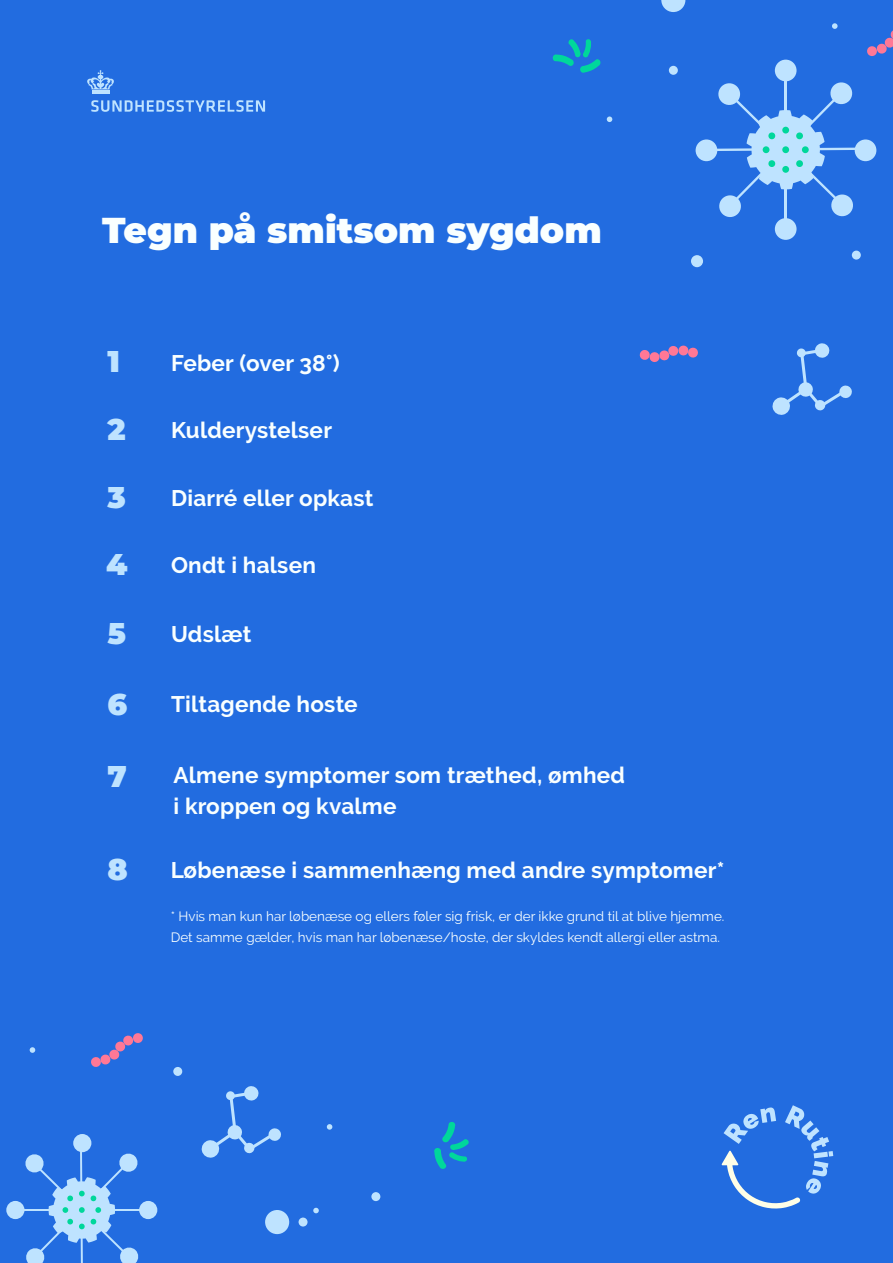
<style>
.page{position:relative;width:893px;height:1263px;background:#226ce0}
.page>*{position:absolute;margin:0;border:0;box-sizing:border-box;transform-origin:0 0}
.t1{font:900 36px "Montserrat";color:#f9ffff}
.t2{font:900 30px "Montserrat";color:#bee3ff}
.t3{font:700 22.5px "Raleway";letter-spacing:.01em;color:#f9ffff}
.t4{font:13.5px/21px "Raleway";color:#f9ffff}
</style>
<div class="page">
<hr style="left:92px;top:90px;width:17px;height:4px;background:#bee3ff">
<svg style="left:87px;top:70px;width:27px;height:19px"></svg>
<svg style="left:91px;top:100px;width:174px;height:12px"></svg>
<svg style="left:772px;top:343px;width:80px;height:72px"></svg>
<svg style="left:201px;top:1086px;width:80px;height:72px"></svg>
<div style="left:852px;top:250px;width:9px;height:10px;background:#bee3ff;border-radius:50%"></div>
<div style="left:173px;top:1067px;width:9px;height:9px;background:#bee3ff;border-radius:50%"></div>
<svg style="left:832px;top:23px;width:6px;height:6px"></svg>
<svg style="left:30px;top:1047px;width:5px;height:6px"></svg>
<div style="left:669px;top:66px;width:9px;height:9px;background:#bee3ff;border-radius:50%"></div>
<div style="left:371px;top:1192px;width:9px;height:9px;background:#bee3ff;border-radius:50%"></div>
<div style="left:298px;top:1217px;width:10px;height:9px;background:#bee3ff;border-radius:50%"></div>
<svg style="left:607px;top:116px;width:5px;height:6px"></svg>
<svg style="left:327px;top:1124px;width:6px;height:6px"></svg>
<div style="left:691px;top:255px;width:12px;height:12px;background:#bee3ff;border-radius:50%"></div>
<svg style="left:661px;top:0;width:25px;height:12px"></svg>
<div style="left:265px;top:1210px;width:24px;height:24px;background:#bee3ff;border-radius:50%"></div>
<div style="left:775px;top:60px;width:21px;height:21px;background:#bee3ff;border-radius:50%"></div>
<div style="left:775px;top:218px;width:21px;height:22px;background:#bee3ff;border-radius:50%"></div>
<div style="left:695px;top:139px;width:22px;height:22px;background:#bee3ff;border-radius:50%"></div>
<div style="left:855px;top:139px;width:21px;height:22px;background:#bee3ff;border-radius:50%"></div>
<svg style="left:709px;top:81px;width:153px;height:137px"></svg>
<div style="left:782px;top:127px;width:7px;height:7px;background:#00d79b;border-radius:50%"></div>
<div style="left:782px;top:166px;width:7px;height:7px;background:#00d79b;border-radius:50%"></div>
<hr style="left:18px;top:1209px;width:128px;height:2px;background:#bee3ff">
<div style="left:6px;top:1201px;width:18px;height:18px;background:#bee3ff;border-radius:50%"></div>
<div style="left:139px;top:1201px;width:18px;height:18px;background:#bee3ff;border-radius:50%"></div>
<div style="left:73px;top:1134px;width:18px;height:18px;background:#bee3ff;border-radius:50%"></div>
<svg style="left:25px;top:1146px;width:114px;height:117px"></svg>
<svg style="left:552px;top:39px;width:49px;height:34px"></svg>
<svg style="left:434px;top:1122px;width:35px;height:47px"></svg>
<svg style="left:639px;top:345px;width:59px;height:17px"></svg>
<svg style="left:867px;top:30px;width:26px;height:26px"></svg>
<svg style="left:91px;top:1033px;width:52px;height:34px"></svg>
<svg style="left:721px;top:1105px;width:112px;height:104px"></svg>
<svg style="left:313px;top:1208px;width:6px;height:5px"></svg>
<p class="t1" style="left:102px;top:203px;width:501px">Tegn på smitsom sygdom</p>
<p class="t2" style="left:107px;top:339px;width:14px">1</p>
<p class="t3" style="left:171px;top:351px;width:170px">Feber (over 38°)</p>
<p class="t2" style="left:107px;top:407px;width:20px">2</p>
<p class="t3" style="left:171px;top:417px;width:162px">Kulderystelser</p>
<p class="t2" style="left:107px;top:475px;width:20px">3</p>
<p class="t3" style="left:171px;top:485px;width:204px">Diarré eller opkast</p>
<p class="t2" style="left:106px;top:541px;width:23px">4</p>
<p class="t3" style="left:171px;top:552px;width:146px">Ondt i halsen</p>
<p class="t2" style="left:107px;top:611px;width:20px">5</p>
<p class="t3" style="left:171px;top:621px;width:82px">Udslæt</p>
<p class="t2" style="left:107px;top:682px;width:21px">6</p>
<p class="t3" style="left:171px;top:691px;width:188px">Tiltagende hoste</p>
<p class="t2" style="left:107px;top:754px;width:21px">7</p>
<p class="t3" style="left:174px;top:762px;width:453px">Almene symptomer som træthed, ømhed</p>
<p class="t3" style="left:174px;top:793px;width:224px">i kroppen og kvalme</p>
<p class="t2" style="left:107px;top:847px;width:22px">8</p>
<p class="t3" style="left:171px;top:857px;width:555px">Løbenæse i sammenhæng med andre symptomer*</p>
<p class="t4" style="left:171px;top:905px;width:555px">* Hvis man kun har løbenæse og ellers føler sig frisk, er der ikke grund til at blive hjemme.<br>Det samme gælder, hvis man har løbenæse/hoste, der skyldes kendt allergi eller astma.</p>
</div>
